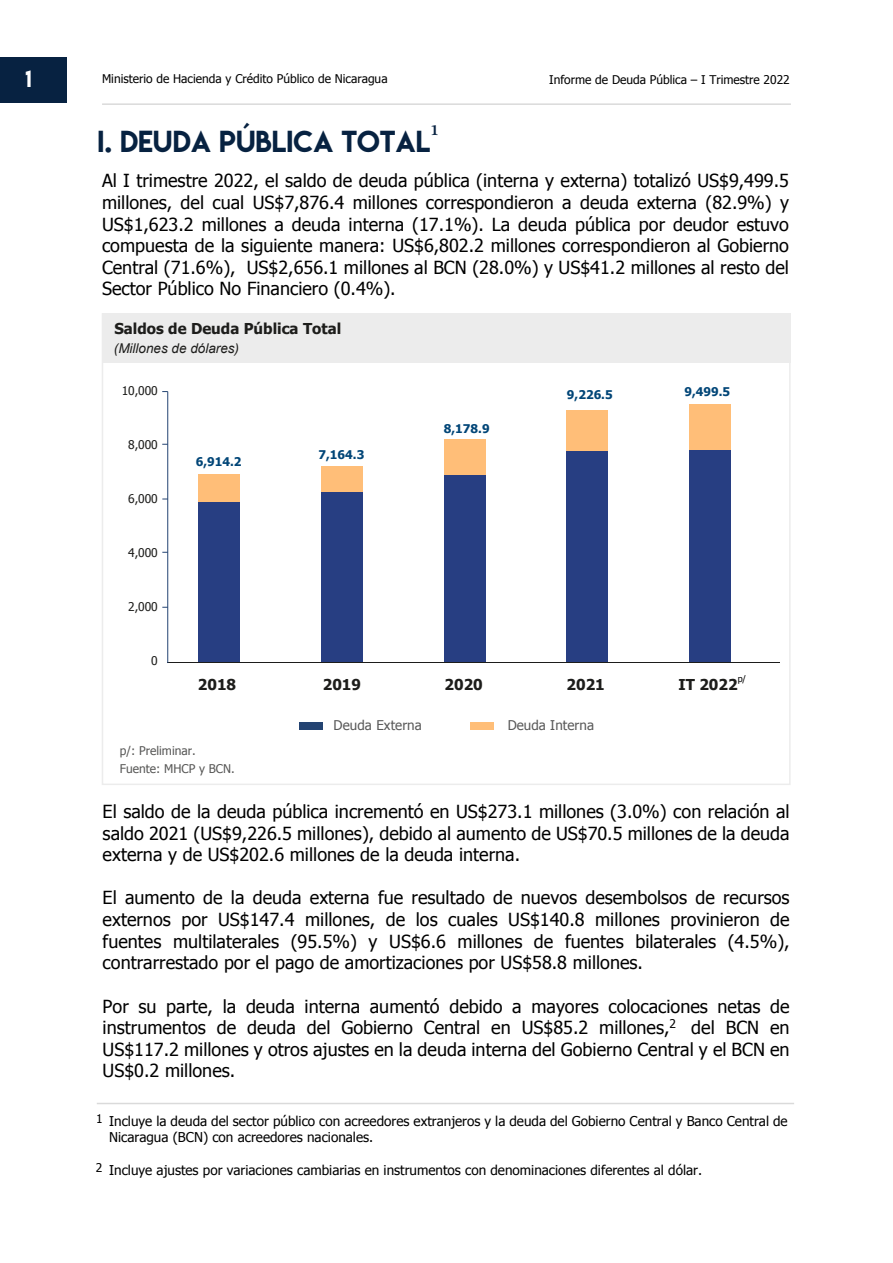
<style>
.page{position:relative;width:893px;height:1263px;background:#fff}
.page>*{position:absolute;margin:0;border:0;box-sizing:border-box;transform-origin:0 0}
.t1{font:27px "Lemon Milk";color:#072241}
.t2{font:21px "Plantagenet Cherokee";color:#072241}
.t3{font:21px "Lemon Milk";color:#fff;scale:.95 1}
.t4{font:18px/21.6px "Tahoma";color:#000;text-align:justify}
.t5{font:700 15px "Tahoma";color:#1d1d1b}
.t6{font:13.5px/16.2px "Tahoma";color:#000}
.t7{font:italic 13.5px "Arial";color:#1d1d1b}
.t8{font:13.35px "Tahoma";letter-spacing:.005em;color:#595959}
.t9{font:12px "Tahoma";color:#000}
.t10{font:700 12px "Tahoma";color:#004577}
.t11{font:12px/18px "Tahoma";color:#575756}
.t12{font:12px "Tahoma";letter-spacing:-.005em;color:#1d1d1b}
.t13{font:9px "Tahoma";color:#000}
</style>
<div class="page">
<hr style="left:102px;top:103px;width:689px;height:2px;background:#dadada">
<div style="left:102px;top:314px;width:689px;height:49px;background:#ececec"></div>
<div style="left:198px;top:501px;width:41px;height:162px;background:#273e82"></div>
<div style="left:299px;top:722px;width:24px;height:8px;background:#244472"></div>
<div style="left:470px;top:722px;width:23px;height:8px;background:#ffbe78"></div>
<div style="left:102px;top:313px;width:689px;height:472px;border:2px solid #ececec"></div>
<div style="left:321px;top:492px;width:41px;height:171px;background:#273e82"></div>
<div style="left:444px;top:474px;width:41px;height:188px;background:#273e82"></div>
<div style="left:567px;top:450px;width:41px;height:212px;background:#273e82"></div>
<div style="left:690px;top:447px;width:41px;height:216px;background:#273e82"></div>
<hr style="left:168px;top:662px;width:612px;height:1px;background:#1d1d1b">
<div style="left:321px;top:467px;width:41px;height:25px;background:#ffbe78"></div>
<div style="left:444px;top:439px;width:41px;height:35px;background:#ffbe78"></div>
<div style="left:567px;top:410px;width:41px;height:40px;background:#ffbe78"></div>
<div style="left:690px;top:404px;width:41px;height:45px;background:#ffbe78"></div>
<hr style="left:97px;top:1103px;width:697px;height:1px;background:#dadada">
<div style="left:198px;top:474px;width:41px;height:27px;background:#ffbe78"></div>
<div style="left:0;top:58px;width:66px;height:45px;background:#072241"></div>
<hr style="left:167px;top:392px;width:1px;height:271px;background:#244472">
<p class="t3" style="left:26px;top:64px;width:8px">1</p>
<p class="t9" style="left:102px;top:70px;width:287px">Ministerio de Hacienda y Crédito Público de Nicaragua</p>
<p class="t9" style="left:549px;top:71px;width:242px">Informe de Deuda Pública – I Trimestre 2022</p>
<h1 class="t1" style="left:98px;top:122px;width:335px">I. DEUDA PÚBLICA TOTAL</h1>
<p class="t4" style="left:102px;top:169px;width:688px">Al I trimestre 2022, el saldo de deuda pública (interna y externa) totalizó US$9,499.5 millones, del cual US$7,876.4 millones correspondieron a deuda externa (82.9%) y US$1,623.2 millones a deuda interna (17.1%). La deuda pública por deudor estuvo compuesta de la siguiente manera: US$6,802.2 millones correspondieron al Gobierno Central (71.6%), US$2,656.1 millones al BCN (28.0%) y US$41.2 millones al resto del Sector Público No Financiero (0.4%).</p>
<p class="t5" style="left:114px;top:318px;width:228px">Saldos de Deuda Pública Total</p>
<p class="t2" style="left:431px;top:116px;width:9px">1</p>
<p class="t7" style="left:114px;top:340px;width:127px">(Millones de dólares)</p>
<p class="t12" style="left:122px;top:382px;width:38px">10,000</p>
<p class="t12" style="left:128px;top:436px;width:31px">8,000</p>
<p class="t12" style="left:128px;top:490px;width:31px">6,000</p>
<p class="t12" style="left:128px;top:544px;width:31px">4,000</p>
<p class="t12" style="left:128px;top:598px;width:31px">2,000</p>
<p class="t12" style="left:151px;top:652px;width:8px">0</p>
<p class="t10" style="left:196px;top:453px;width:47px">6,914.2</p>
<p class="t5" style="left:198px;top:674px;width:40px">2018</p>
<p class="t11" style="left:120px;top:741px;width:116px">p/: Preliminar.<br>Fuente: MHCP y BCN.</p>
<p class="t10" style="left:319px;top:446px;width:47px">7,164.3</p>
<p class="t10" style="left:444px;top:420px;width:47px">8,178.9</p>
<p class="t10" style="left:567px;top:387px;width:47px">9,226.5</p>
<p class="t10" style="left:684px;top:383px;width:47px">9,499.5</p>
<p class="t5" style="left:323px;top:674px;width:40px">2019</p>
<p class="t5" style="left:445px;top:674px;width:40px">2020</p>
<p class="t5" style="left:567px;top:674px;width:40px">2021</p>
<p class="t5" style="left:679px;top:674px;width:61px">IT 2022</p>
<p class="t13" style="left:738px;top:672px;width:10px">p/</p>
<p class="t8" style="left:334px;top:716px;width:90px">Deuda Externa</p>
<p class="t8" style="left:508px;top:716px;width:88px">Deuda Interna</p>
<p class="t4" style="left:103px;top:800px;width:688px">El saldo de la deuda pública incrementó en US$273.1 millones (3.0%) con relación al saldo 2021 (US$9,226.5 millones), debido al aumento de US$70.5 millones de la deuda externa y de US$202.6 millones de la deuda interna.</p>
<p class="t4" style="left:103px;top:886px;width:688px">El aumento de la deuda externa fue resultado de nuevos desembolsos de recursos externos por US$147.4 millones, de los cuales US$140.8 millones provinieron de fuentes multilaterales (95.5%) y US$6.6 millones de fuentes bilaterales (4.5%), contrarrestado por el pago de amortizaciones por US$58.8 millones.</p>
<p class="t4" style="left:103px;top:994px;width:688px">Por su parte, la deuda interna aumentó debido a mayores colocaciones netas de instrumentos de deuda del Gobierno Central en US$85.2 millones, del BCN en US$117.2 millones y otros ajustes en la deuda interna del Gobierno Central y el BCN en US$0.2 millones.</p>
<p class="t9" style="left:669px;top:1015px;width:8px">2</p>
<p class="t9" style="left:96px;top:1110px;width:8px">1</p>
<p class="t6" style="left:109px;top:1112px;width:680px">Incluye la deuda del sector público con acreedores extranjeros y la deuda del Gobierno Central y Banco Central de<br>Nicaragua (BCN) con acreedores nacionales.</p>
<p class="t6" style="left:109px;top:1161px;width:594px">Incluye ajustes por variaciones cambiarias en instrumentos con denominaciones diferentes al dólar.</p>
<p class="t9" style="left:96px;top:1159px;width:8px">2</p>
</div>
